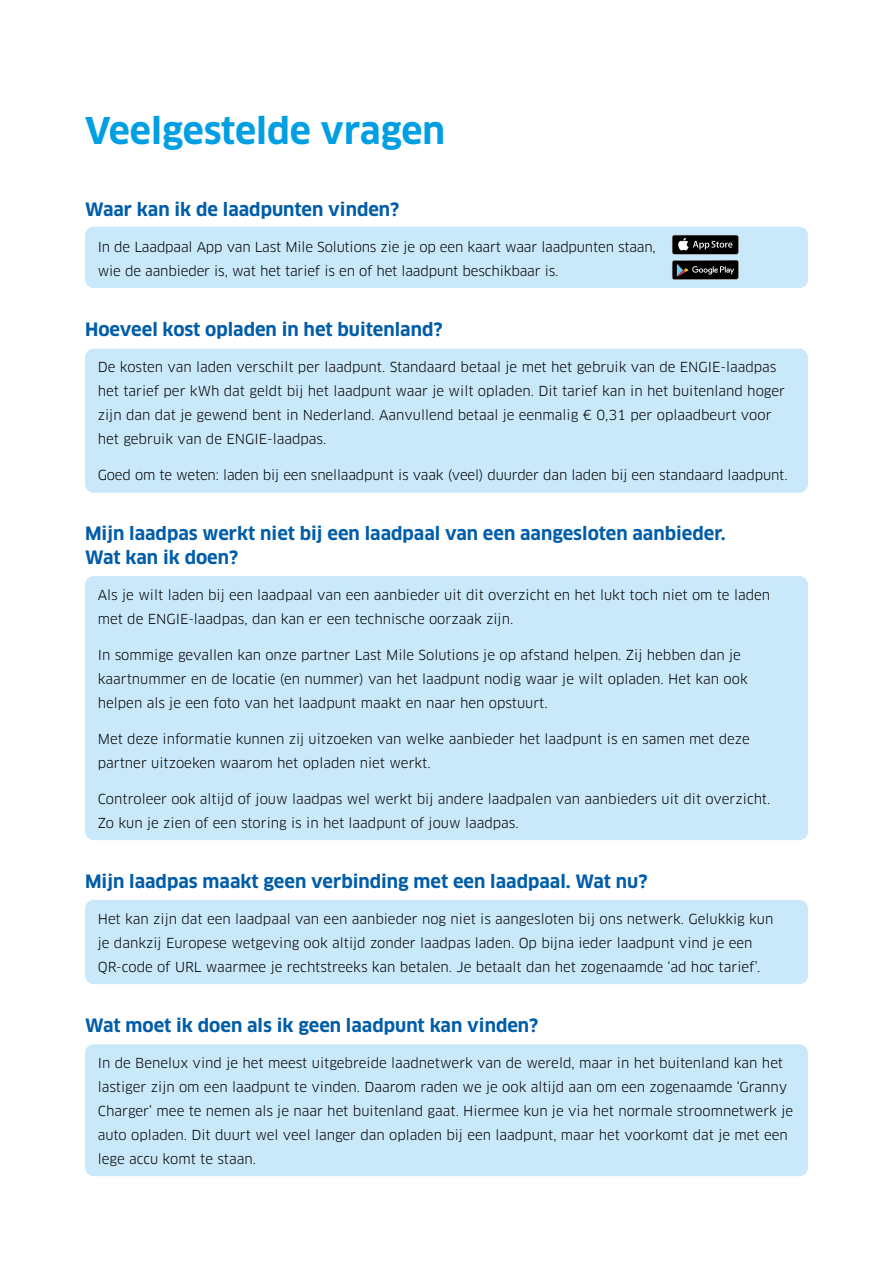
<style>
.page{position:relative;width:893px;height:1263px;background:#fff}
.page>*{position:absolute;margin:0;border:0;box-sizing:border-box;transform-origin:0 0}
.t1{font:700 36px "Clan OT";color:#009fe3}
.t2{font:700 18px/24px "Clan OT";color:#005da9}
.t3{font:13.5px/24px "Clan OT";color:#000}
</style>
<div class="page">
<div style="left:85px;top:227px;width:723px;height:61px;background:#c9e9fb;border-radius:9px"></div>
<div style="left:85px;top:349px;width:723px;height:144px;background:#c9e9fb;border-radius:9px"></div>
<div style="left:85px;top:576px;width:723px;height:264px;background:#c9e9fb;border-radius:9px"></div>
<div style="left:85px;top:900px;width:723px;height:84px;background:#c9e9fb;border-radius:9px"></div>
<div style="left:85px;top:1044px;width:723px;height:132px;background:#c9e9fb;border-radius:9px"></div>
<svg style="left:672px;top:235px;width:67px;height:45px;background:#3e4345"></svg>
<h1 class="t1" style="left:85px;top:110px;width:362px">Veelgestelde vragen</h1>
<h2 class="t2" style="left:85px;top:198px;width:316px">Waar kan ik de laadpunten vinden?</h2>
<p class="t3" style="left:98px;top:235px;width:560px">In de Laadpaal App van Last Mile Solutions zie je op een kaart waar laadpunten staan, wie de aanbieder is, wat het tarief is en of het laadpunt beschikbaar is.</p>
<h2 class="t2" style="left:85px;top:318px;width:359px">Hoeveel kost opladen in het buitenland?</h2>
<p class="t3" style="left:98px;top:355px;width:689px">De kosten van laden verschilt per laadpunt. Standaard betaal je met het gebruik van de ENGIE-laadpas het tarief per kWh dat geldt bij het laadpunt waar je wilt opladen. Dit tarief kan in het buitenland hoger zijn dan dat je gewend bent in Nederland. Aanvullend betaal je eenmalig € 0,31 per oplaadbeurt voor het gebruik van de ENGIE-laadpas.</p>
<p class="t3" style="left:98px;top:463px;width:691px">Goed om te weten: laden bij een snellaadpunt is vaak (veel) duurder dan laden bij een standaard laadpunt.</p>
<h2 class="t2" style="left:85px;top:522px;width:642px">Mijn laadpas werkt niet bij een laadpaal van een aangesloten aanbieder.<br>Wat kan ik doen?</h2>
<p class="t3" style="left:98px;top:583px;width:674px">Als je wilt laden bij een laadpaal van een aanbieder uit dit overzicht en het lukt toch niet om te laden met de ENGIE-laadpas, dan kan er een technische oorzaak zijn.</p>
<p class="t3" style="left:98px;top:643px;width:651px">In sommige gevallen kan onze partner Last Mile Solutions je op afstand helpen. Zij hebben dan je kaartnummer en de locatie (en nummer) van het laadpunt nodig waar je wilt opladen. Het kan ook helpen als je een foto van het laadpunt maakt en naar hen opstuurt.</p>
<p class="t3" style="left:98px;top:727px;width:653px">Met deze informatie kunnen zij uitzoeken van welke aanbieder het laadpunt is en samen met deze partner uitzoeken waarom het opladen niet werkt.</p>
<p class="t3" style="left:98px;top:787px;width:674px">Controleer ook altijd of jouw laadpas wel werkt bij andere laadpalen van aanbieders uit dit overzicht.<br>Zo kun je zien of een storing is in het laadpunt of jouw laadpas.</p>
<h2 class="t2" style="left:85px;top:870px;width:564px">Mijn laadpas maakt geen verbinding met een laadpaal. Wat nu?</h2>
<p class="t3" style="left:98px;top:907px;width:677px">Het kan zijn dat een laadpaal van een aanbieder nog niet is aangesloten bij ons netwerk. Gelukkig kun je dankzij Europese wetgeving ook altijd zonder laadpas laden. Op bijna ieder laadpunt vind je een<br>QR-code of URL waarmee je rechtstreeks kan betalen. Je betaalt dan het zogenaamde ‘ad hoc tarief’.</p>
<h2 class="t2" style="left:85px;top:1014px;width:455px">Wat moet ik doen als ik geen laadpunt kan vinden?</h2>
<p class="t3" style="left:98px;top:1051px;width:697px">In de Benelux vind je het meest uitgebreide laadnetwerk van de wereld, maar in het buitenland kan het lastiger zijn om een laadpunt te vinden. Daarom raden we je ook altijd aan om een zogenaamde ‘Granny Charger’ mee te nemen als je naar het buitenland gaat. Hiermee kun je via het normale stroomnetwerk je auto opladen. Dit duurt wel veel langer dan opladen bij een laadpunt, maar het voorkomt dat je met een lege accu komt te staan.</p>
</div>
